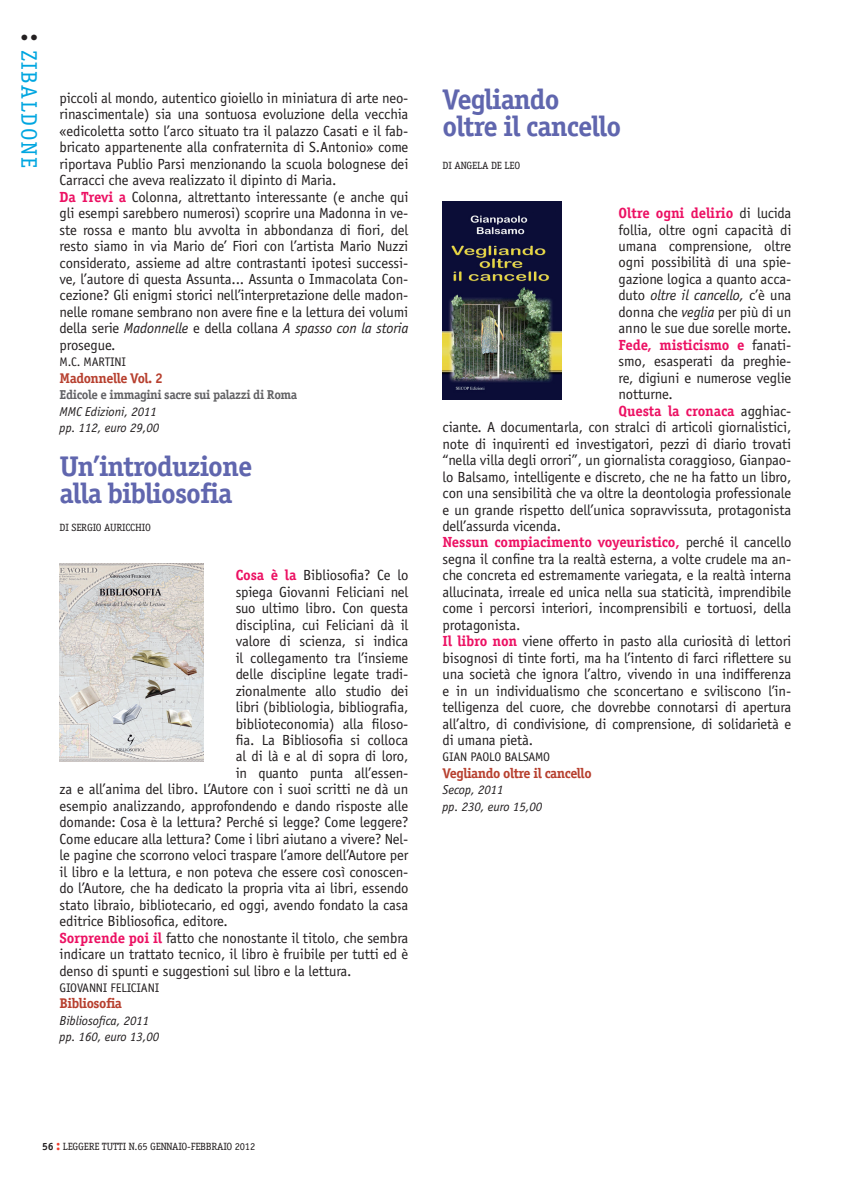
<style>
.page{position:relative;width:851px;height:1191px;background:#fff}
.page>*{position:absolute;margin:0;border:0;box-sizing:border-box;transform-origin:0 0}
.t1{font:700 28.5px/27px "Officina Serif";letter-spacing:-.035em;color:#6066ae}
.t2{font:22.5px "Officina Serif";letter-spacing:.075em;color:#00a6e0}
.t3{font:14.7px/16.5px "Officina Sans";letter-spacing:-.01em;color:#231f20;text-align:justify}
.t4{font:700 14.7px "Officina Serif";letter-spacing:-.01em;color:#ec1163}
.t5{font:700 14.1px "Officina Serif";letter-spacing:-.035em;color:#b7402f}
.t6{font:italic 12.9px/16.5px "Officina Sans";letter-spacing:-.01em;color:#231f20}
.t7{font:700 12.9px "Officina Serif";letter-spacing:-.035em;color:#636366}
.t8{font:12.45px "Officina Sans";letter-spacing:-.015em;color:#231f20}
.t9{font:10.5px "Officina Serif";letter-spacing:-.02em;color:#231f20}
.s1{font-family:"Officina Sans";font-weight:700;font-size:30px;color:#231f20}
.s2{font-family:"Officina Serif";font-weight:700;color:#ec1163}
.s3{font-style:italic}
.s4{font-family:"Officina Sans";font-weight:400;color:#231f20}
.s5{font-weight:700}
.s6{font-family:"Officina Sans";font-weight:700;font-size:14.55px;color:#ef3e2e}
</style>
<div class="page">
<img style="left:442px;top:202px;width:119px;height:197px">
<img style="left:60px;top:564px;width:143px;height:197px">
<h2 class="t2" style="left:42px;top:33px;width:136px;rotate:90deg"><span class="s1">:</span> ZIBALDONE</h2>
<p class="t3" style="left:60px;top:90px;width:350px;text-align:left">piccoli al mondo, autentico gioiello in miniatura di arte neo&shy;rinascimentale) sia una sontuosa evoluzione della vecchia «edicoletta sotto l’arco situato tra il palazzo Casati e il fab&shy;bricato appartenente alla confraternita di S.Antonio» come riportava Publio Parsi menzionando la scuola bolognese dei Carracci che aveva realizzato il dipinto di Maria.<br><span class="s2">Da Trevi a</span> Colonna, altrettanto interessante (e anche qui gli esempi sarebbero numerosi) scoprire una Madonna in ve&shy;ste rossa e manto blu avvolta in abbondanza di fiori, del resto siamo in via Mario de’ Fiori con l’artista Mario Nuzzi considerato, assieme ad altre contrastanti ipotesi successi&shy;ve, l’autore di questa Assunta... Assunta o Immacolata Con&shy;cezione? Gli enigmi storici nell’interpretazione delle madon&shy;nelle romane sembrano non avere fine e la lettura dei volumi della serie <span class="s3">Madonnelle</span> e della collana <span class="s3">A spasso con la storia </span>prosegue.</p>
<p class="t8" style="left:60px;top:355px;width:39px">M.C. Martini</p>
<p class="t5" style="left:60px;top:369px;width:105px">Madonnelle Vol. 2</p>
<p class="t7" style="left:60px;top:387px;width:239px">Edicole e immagini sacre sui palazzi di Roma</p>
<p class="t6" style="left:60px;top:403px;width:101px">MMC Edizioni, 2011 pp. 112, euro 29,00</p>
<h1 class="t1" style="left:60px;top:452px;width:194px">Un’introduzione alla bibliosofia</h1>
<p class="t9" style="left:60px;top:521px;width:69px">DI SERGIO AURICCHI</p>
<p class="t9" style="left:145px;top:521px;width:7px">O</p>
<p class="t3" style="left:236px;top:567px;width:174px"><span class="s2">Cosa è la</span> Bibliosofia? Ce lo</p>
<p class="t3" style="left:236px;top:583px;width:174px">spiega Giovanni Feliciani nel</p>
<p class="t3" style="left:236px;top:600px;width:174px">suo ultimo libro. Con questa</p>
<p class="t3" style="left:236px;top:616px;width:174px">disciplina, cui Feliciani dà il</p>
<p class="t3" style="left:236px;top:633px;width:174px">valore di scienza, si indica</p>
<p class="t3" style="left:236px;top:649px;width:174px">il collegamento tra l’insieme</p>
<p class="t3" style="left:236px;top:666px;width:174px">delle discipline legate tradi-</p>
<p class="t3" style="left:236px;top:682px;width:174px">zionalmente allo studio dei</p>
<p class="t3" style="left:236px;top:699px;width:174px">libri (bibliologia, bibliografia,</p>
<p class="t3" style="left:236px;top:715px;width:174px">biblioteconomia) alla filoso-</p>
<p class="t3" style="left:236px;top:732px;width:174px">fia. La Bibliosofia si colloca</p>
<p class="t3" style="left:236px;top:748px;width:174px">al di là e al di sopra di loro,</p>
<p class="t3" style="left:236px;top:764px;width:174px">in quanto punta all’essen-</p>
<p class="t3" style="left:60px;top:781px;width:350px">za e all’anima del libro. L’Autore con i suoi scritti ne dà un</p>
<p class="t3" style="left:60px;top:797px;width:350px">esempio analizzando, approfondendo e dando risposte alle</p>
<p class="t3" style="left:60px;top:814px;width:350px">domande: Cosa è la lettura? Perché si legge? Come leggere?</p>
<p class="t3" style="left:60px;top:830px;width:350px">Come educare alla lettura? Come i libri aiutano a vivere? Nel-</p>
<p class="t3" style="left:60px;top:847px;width:350px">le pagine che scorrono veloci traspare l’amore dell’Autore per</p>
<p class="t3" style="left:60px;top:863px;width:350px">il libro e la lettura, e non poteva che essere così conoscen-</p>
<p class="t3" style="left:60px;top:880px;width:350px">do l’Autore, che ha dedicato la propria vita ai libri, essendo</p>
<p class="t3" style="left:60px;top:896px;width:350px">stato libraio, bibliotecario, ed oggi, avendo fondato la casa</p>
<p class="t3" style="left:60px;top:913px;width:170px">editrice Bibliosofica, editore.</p>
<p class="t3" style="left:60px;top:929px;width:350px"><span class="s2">Sorprende poi il</span> fatto che nonostante il titolo, che sembra</p>
<p class="t3" style="left:60px;top:946px;width:350px">indicare un trattato tecnico, il libro è fruibile per tutti ed è</p>
<p class="t3" style="left:60px;top:962px;width:293px">denso di spunti e suggestioni sul libro e la lettura.</p>
<p class="t8" style="left:60px;top:980px;width:14px">Giovanni</p>
<p class="t8" style="left:111px;top:980px;width:12px">Feliciani</p>
<p class="t5" style="left:60px;top:994px;width:64px">Bibliosofia</p>
<p class="t6" style="left:60px;top:1012px;width:101px">Bibliosofica, 2011 pp. 160, euro 13,00</p>
<h1 class="t1" style="left:442px;top:85px;width:180px">Vegliando oltre il cancello</h1>
<p class="t9" style="left:442px;top:159px;width:79px">DI ANGELA DE LEO</p>
<p class="t4" style="left:618px;top:204px;width:174px">Oltre ogni delirio <span class="s4">di lucida</span></p>
<p class="t3" style="left:618px;top:221px;width:174px">follia, oltre ogni capacità di umana comprensione, oltre ogni possibilità di una spie&shy;gazione logica a quanto acca&shy;duto <span class="s3">oltre il cancello,</span> c’è una donna che <span class="s3">veglia</span> per più di un anno le sue due sorelle morte.</p>
<p class="t4" style="left:618px;top:336px;width:174px">Fede, misticismo e <span class="s4">fanati-</span></p>
<p class="t3" style="left:618px;top:353px;width:174px">smo, esasperati da preghie&shy;re, digiuni e numerose veglie notturne.</p>
<p class="t4" style="left:618px;top:401px;width:174px">Questa la cronaca <span class="s4">agghiac-</span></p>
<p class="t3" style="left:442px;top:419px;width:350px">ciante. A documentarla, con stralci di articoli giornalistici, note di inquirenti ed investigatori, pezzi di diario trovati “nella villa degli orrori”, un giornalista coraggioso, Gianpao&shy;lo Balsamo, intelligente e discreto, che ne ha fatto un libro, con una sensibilità che va oltre la deontologia professionale e un grande rispetto dell’unica sopravvissuta, protagonista dell’assurda vicenda.</p>
<p class="t4" style="left:442px;top:533px;width:350px">Nessun compiacimento voyeuristico, <span class="s4">perché il cancello</span></p>
<p class="t3" style="left:442px;top:551px;width:350px;text-align:left">segna il confine tra la realtà esterna, a volte crudele ma an&shy;che concreta ed estremamente variegata, e la realtà interna allucinata, irreale ed unica nella sua staticità, imprendibile come i percorsi interiori, incomprensibili e tortuosi, della protagonista.<br><span class="s2">Il libro non</span> viene offerto in pasto alla curiosità di lettori bisognosi di tinte forti, ma ha l’intento di farci riflettere su una società che ignora l’altro, vivendo in una indifferenza e in un individualismo che sconcertano e sviliscono l’in&shy;telligenza del cuore, che dovrebbe connotarsi di apertura all’altro, di condivisione, di comprensione, di solidarietà e di umana pietà.</p>
<p class="t8" style="left:442px;top:750px;width:14px">Gian</p>
<p class="t8" style="left:470px;top:750px;width:13px">Paolo</p>
<p class="t8" style="left:504px;top:750px;width:14px">Balsamo</p>
<p class="t5" style="left:442px;top:764px;width:151px">Vegliando oltre il cancello</p>
<p class="t6" style="left:442px;top:782px;width:101px">Secop, 2011<br>pp. 230, euro 15,00</p>
<p class="t9" style="left:42px;top:1140px;width:215px"><span class="s5">56</span> <span class="s6">:</span> LEGGERE TUTTI N.65 GENNAIO-FEBBRAIO 2012</p>
</div>
